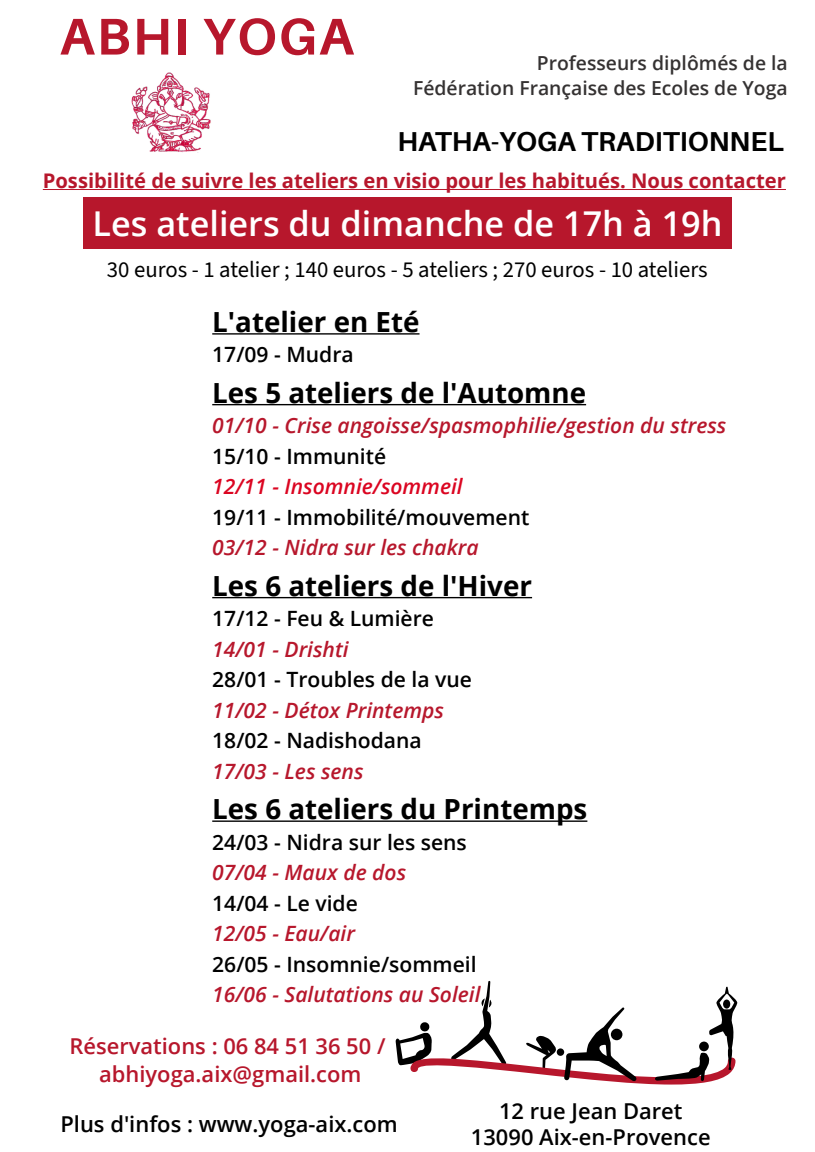
<style>
.page{position:relative;width:815px;height:1152px;background:#fff}
.page>*{position:absolute;margin:0;border:0;box-sizing:border-box;transform-origin:0 0}
.t1{font:700 51.6px "Aileron";letter-spacing:.04em;color:#b7172c}
.t2{font:600 34.4px "Open Sans";color:#fff}
.t3{font:700 27.6px "Open Sans";color:#000}
.t4{font:700 27.2px "Aileron";color:#000}
.t5{font:22.8px "Source Sans 3";color:#000}
.t6{font:600 22px/26.4px "Open Sans";color:#000;text-align:center}
.t7{font:600 22px/27.6px "Open Sans";color:#b7172c;text-align:center}
.t8{font:italic 600 21.2px "Open Sans";color:#b7172c}
.t9{font:600 21.2px "Open Sans";color:#000}
.t10{font:italic 600 21.2px "Open Sans";color:#db0521}
.t11{font:700 20px "Open Sans";color:#b7172c}
.t12{font:600 19.2px/24.4px "Open Sans";color:#353232;text-align:right}
</style>
<div class="page">
<hr style="left:212px;top:333px;width:207px;height:2px;background:#000">
<hr style="left:212px;top:404px;width:373px;height:1px;background:#000">
<hr style="left:212px;top:597px;width:319px;height:1px;background:#000">
<hr style="left:212px;top:820px;width:375px;height:2px;background:#000">
<div style="left:83px;top:197px;width:648px;height:52px;background:#b7172c"></div>
<img style="left:131px;top:72px;width:80px;height:80px">
<svg style="left:395px;top:981px;width:342px;height:104px"></svg>
<hr style="left:43px;top:189px;width:742px;height:1px;background:#b7172c">
<h1 class="t1" style="left:60px;top:8px;width:295px">ABHI YOGA</h1>
<p class="t12" style="left:413px;top:51px;width:376px">Professeurs diplômés de la<br>Fédération Française des Ecoles de Yoga</p>
<p class="t4" style="left:397px;top:126px;width:387px">HATHA-YOGA TRADITIONNEL</p>
<p class="t11" style="left:43px;top:167px;width:744px">Possibilité de suivre les ateliers en visio pour les habitués. Nous contacter</p>
<h2 class="t2" style="left:92px;top:200px;width:631px">Les ateliers du dimanche de 17h à 19h</h2>
<p class="t5" style="left:107px;top:256px;width:602px">30 euros - 1 atelier ; 140 euros - 5 ateliers ; 270 euros - 10 ateliers</p>
<h3 class="t3" style="left:212px;top:302px;width:209px">L'atelier en Eté</h3>
<p class="t9" style="left:212px;top:340px;width:143px">17/09 - Mudra</p>
<h3 class="t3" style="left:212px;top:373px;width:375px">Les 5 ateliers de l'Automne</h3>
<p class="t8" style="left:212px;top:411px;width:515px">01/10 - Crise angoisse/spasmophilie/gestion du stress</p>
<p class="t9" style="left:212px;top:441px;width:175px">15/10 - Immunité</p>
<p class="t10" style="left:212px;top:472px;width:252px">12/11 - Insomnie/sommeil</p>
<p class="t9" style="left:212px;top:503px;width:318px">19/11 - Immobilité/mouvement</p>
<p class="t8" style="left:212px;top:533px;width:268px">03/12 - Nidra sur les chakra</p>
<h3 class="t3" style="left:212px;top:566px;width:321px">Les 6 ateliers de l'Hiver</h3>
<p class="t9" style="left:212px;top:604px;width:223px">17/12 - Feu &amp; Lumière</p>
<p class="t8" style="left:212px;top:634px;width:138px">14/01 - Drishti</p>
<p class="t9" style="left:212px;top:665px;width:261px">28/01 - Troubles de la vue</p>
<p class="t8" style="left:212px;top:696px;width:233px">11/02 - Détox Printemps</p>
<p class="t9" style="left:212px;top:726px;width:211px">18/02 - Nadishodana</p>
<p class="t8" style="left:212px;top:757px;width:153px">17/03 - Les sens</p>
<h3 class="t3" style="left:212px;top:790px;width:376px">Les 6 ateliers du Printemps</h3>
<p class="t9" style="left:212px;top:827px;width:256px">24/03 - Nidra sur les sens</p>
<p class="t8" style="left:212px;top:858px;width:195px">07/04 - Maux de dos</p>
<p class="t9" style="left:212px;top:889px;width:147px">14/04 - Le vide</p>
<p class="t8" style="left:212px;top:919px;width:144px">12/05 - Eau/air</p>
<p class="t9" style="left:212px;top:950px;width:266px">26/05 - Insomnie/sommeil</p>
<p class="t8" style="left:212px;top:980px;width:269px">16/06 - Salutations au Soleil</p>
<p class="t7" style="left:69px;top:1032px;width:317px">Réservations : 06 84 51 36 50 / abhiyoga.aix@gmail.com</p>
<p class="t6" style="left:60px;top:1110px;width:338px">Plus d'infos : www.yoga-aix.com</p>
<p class="t6" style="left:470px;top:1097px;width:241px">12 rue Jean Daret<br>13090 Aix-en-Provence</p>
</div>
